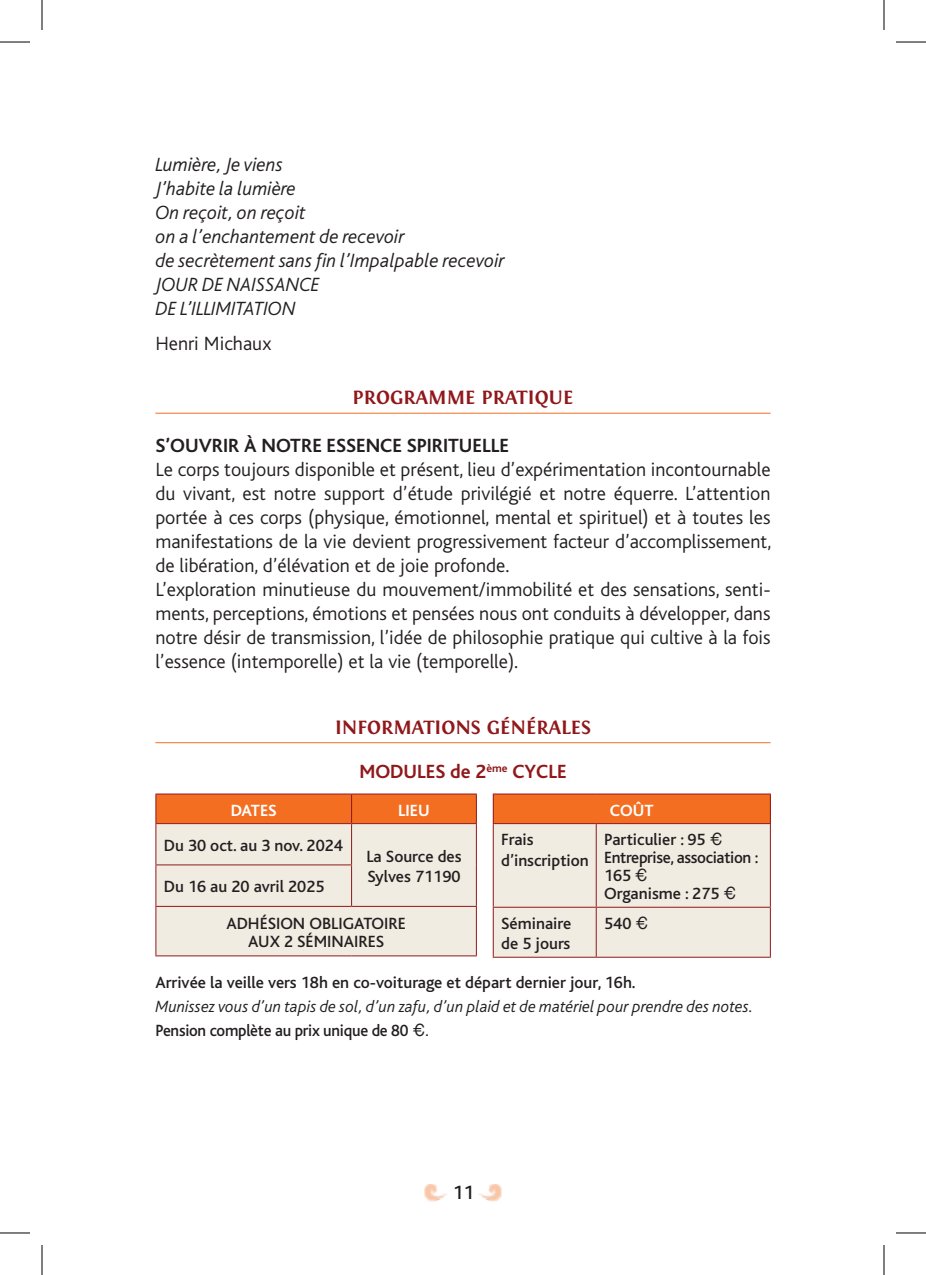
<style>
.page{position:relative;width:926px;height:1275px;background:#fff}
.page>*{position:absolute;margin:0;border:0;box-sizing:border-box;transform-origin:0 0}
.t1{font:300 20px/24px "Bliss";color:#231f20;text-align:justify}
.t2{font:italic 300 20px "Bliss";color:#231f20}
.t3{font:700 20px "Fontin";color:#90181b}
.t4{font:700 20px "Bliss";color:#231f20}
.t5{font:700 20px "Bliss";color:#90181b}
.t6{font:500 20px "Bliss";color:#231f20}
.t7{font:500 17px/20.4px "Bliss";color:#231f20}
.t8{font:italic 300 17px "Bliss";color:#231f20}
.t9{font:500 17px "Bliss";color:#231f20;scale:.96 1}
.t10{font:500 17px/18px "Bliss";letter-spacing:-.02em;color:#231f20}
.t11{font:700 17px "Bliss";color:#fff}
.s1{font-family:"Helvetica";font-weight:400}
</style>
<div class="page">
<img style="left:424px;top:1184px;width:24px;height:17px">
<img style="left:478px;top:1184px;width:24px;height:17px">
<hr style="left:155px;top:413px;width:616px;height:1px;background:#f36e21">
<hr style="left:155px;top:742px;width:616px;height:1px;background:#f36e21">
<hr style="left:155px;top:793px;width:197px;height:1px;background:#90181b">
<hr style="left:352px;top:793px;width:125px;height:1px;background:#90181b">
<svg style="left:155px;top:794px;width:322px;height:161px;background:#f0d3bd"></svg>
<hr style="left:155px;top:823px;width:197px;height:1px;background:#90181b">
<hr style="left:155px;top:824px;width:1px;height:40px;background:#90181b">
<hr style="left:155px;top:864px;width:197px;height:1px;background:#90181b">
<hr style="left:155px;top:865px;width:1px;height:41px;background:#90181b">
<hr style="left:155px;top:906px;width:197px;height:1px;background:#90181b">
<hr style="left:155px;top:907px;width:1px;height:48px;background:#90181b">
<hr style="left:476px;top:907px;width:1px;height:48px;background:#90181b">
<hr style="left:155px;top:955px;width:197px;height:1px;background:#90181b">
<hr style="left:352px;top:955px;width:125px;height:1px;background:#90181b">
<hr style="left:352px;top:823px;width:125px;height:1px;background:#90181b">
<hr style="left:351px;top:824px;width:1px;height:40px;background:#90181b">
<hr style="left:476px;top:824px;width:1px;height:41px;background:#90181b">
<hr style="left:476px;top:865px;width:1px;height:41px;background:#90181b">
<hr style="left:351px;top:865px;width:1px;height:41px;background:#90181b">
<hr style="left:352px;top:906px;width:125px;height:1px;background:#90181b">
<hr style="left:493px;top:793px;width:103px;height:1px;background:#90181b">
<hr style="left:596px;top:793px;width:175px;height:1px;background:#90181b">
<svg style="left:493px;top:794px;width:278px;height:162px;background:#f0d3bd"></svg>
<hr style="left:493px;top:824px;width:1px;height:82px;background:#90181b">
<hr style="left:493px;top:907px;width:1px;height:49px;background:#90181b">
<hr style="left:493px;top:823px;width:103px;height:1px;background:#90181b">
<hr style="left:596px;top:823px;width:175px;height:1px;background:#90181b">
<hr style="left:596px;top:824px;width:1px;height:82px;background:#90181b">
<hr style="left:770px;top:824px;width:1px;height:82px;background:#90181b">
<hr style="left:596px;top:907px;width:1px;height:49px;background:#90181b">
<hr style="left:770px;top:907px;width:1px;height:49px;background:#90181b">
<hr style="left:493px;top:906px;width:103px;height:1px;background:#90181b">
<hr style="left:596px;top:906px;width:175px;height:1px;background:#90181b">
<hr style="left:493px;top:956px;width:103px;height:1px;background:#90181b">
<hr style="left:596px;top:956px;width:175px;height:1px;background:#90181b">
<hr style="left:0;top:42px;width:30px;height:1px;background:#000">
<hr style="left:896px;top:42px;width:30px;height:1px;background:#000">
<hr style="left:0;top:1232px;width:30px;height:1px;background:#000">
<hr style="left:896px;top:1232px;width:30px;height:1px;background:#000">
<hr style="left:42px;top:0;width:1px;height:30px;background:#000">
<hr style="left:42px;top:1245px;width:1px;height:30px;background:#000">
<hr style="left:884px;top:0;width:1px;height:30px;background:#000">
<hr style="left:884px;top:1245px;width:1px;height:30px;background:#000">
<p class="t2" style="left:155px;top:154px;width:129px">Lumière, Je viens</p>
<p class="t2" style="left:155px;top:178px;width:142px">J’habite la lumière</p>
<p class="t2" style="left:155px;top:202px;width:152px">On reçoit, on reçoit</p>
<p class="t2" style="left:155px;top:226px;width:251px">on a l’enchantement de recevoir</p>
<p class="t2" style="left:155px;top:250px;width:351px">de secrètement sans fin l’Impalpable recevoir</p>
<p class="t2" style="left:155px;top:274px;width:166px">JOUR DE NAISSANCE</p>
<p class="t2" style="left:155px;top:298px;width:142px">DE L’ILLIMITATION</p>
<p class="t1" style="left:155px;top:332px;width:117px">Henri Michaux</p>
<p class="t3" style="left:353px;top:386px;width:222px">PROGRAMME PRATIQUE</p>
<p class="t4" style="left:155px;top:435px;width:355px">S’OUVRIR À NOTRE ESSENCE SPIRITUELLE</p>
<p class="t1" style="left:155px;top:458px;width:617px">Le corps toujours disponible et présent, lieu d’expérimentation incontournable du vivant, est notre support d’étude privilégié et notre équerre. L’attention portée à ces corps (physique, émotionnel, mental et spirituel) et à toutes les manifestations de la vie devient progressivement facteur d’accomplissement, de libération, d’élévation et de joie profonde.</p>
<p class="t1" style="left:155px;top:578px;width:617px">L’exploration minutieuse du mouvement/immobilité et des sensations, senti&shy;ments, perceptions, émotions et pensées nous ont conduits à développer, dans notre désir de transmission, l’idée de philosophie pratique qui cultive à la fois l’essence (intemporelle) et la vie (temporelle).</p>
<p class="t3" style="left:335px;top:716px;width:257px">INFORMATIONS GÉNÉRALES</p>
<p class="t5" style="left:359px;top:761px;width:209px">MODULES de 2<sup>ème</sup> CYCLE</p>
<p class="t11" style="left:610px;top:801px;width:45px">COÛT</p>
<p class="t11" style="left:231px;top:801px;width:48px">DATES</p>
<p class="t11" style="left:398px;top:801px;width:33px">LIEU</p>
<p class="t7" style="left:164px;top:835px;width:180px">Du 30 oct. au 3 nov. 2024</p>
<p class="t7" style="left:366px;top:846px;width:97px">La Source des<br>Sylves 71190</p>
<p class="t7" style="left:501px;top:830px;width:89px">Frais d’inscription</p>
<p class="t7" style="left:604px;top:830px;width:120px">Particulier : 95 <span class="s1">€</span></p>
<p class="t10" style="left:604px;top:849px;width:156px">Entreprise, association :<br>165 <span class="s1">€</span></p>
<p class="t7" style="left:604px;top:884px;width:133px">Organisme : 275 <span class="s1">€</span></p>
<p class="t7" style="left:164px;top:877px;width:162px">Du 16 au 20 avril 2025</p>
<p class="t7" style="left:226px;top:914px;width:181px;line-height:18px;text-align:center">ADHÉSION OBLIGATOIRE<br>AUX 2 SÉMINAIRES</p>
<p class="t7" style="left:501px;top:913px;width:72px">Séminaire de 5 jours</p>
<p class="t7" style="left:604px;top:913px;width:45px">540 <span class="s1">€</span></p>
<p class="t7" style="left:155px;top:972px;width:482px">Arrivée la veille vers 18h en co-voiturage et départ dernier jour, 16h.</p>
<p class="t8" style="left:155px;top:998px;width:600px">Munissez vous d’un tapis de sol, d’un zafu, d’un plaid et de matériel pour prendre des notes.</p>
<p class="t9" style="left:155px;top:1021px;width:287px">Pension complète au prix unique de 80 <span class="s1">€.</span></p>
<p class="t6" style="left:453px;top:1182px;width:23px">11</p>
</div>
